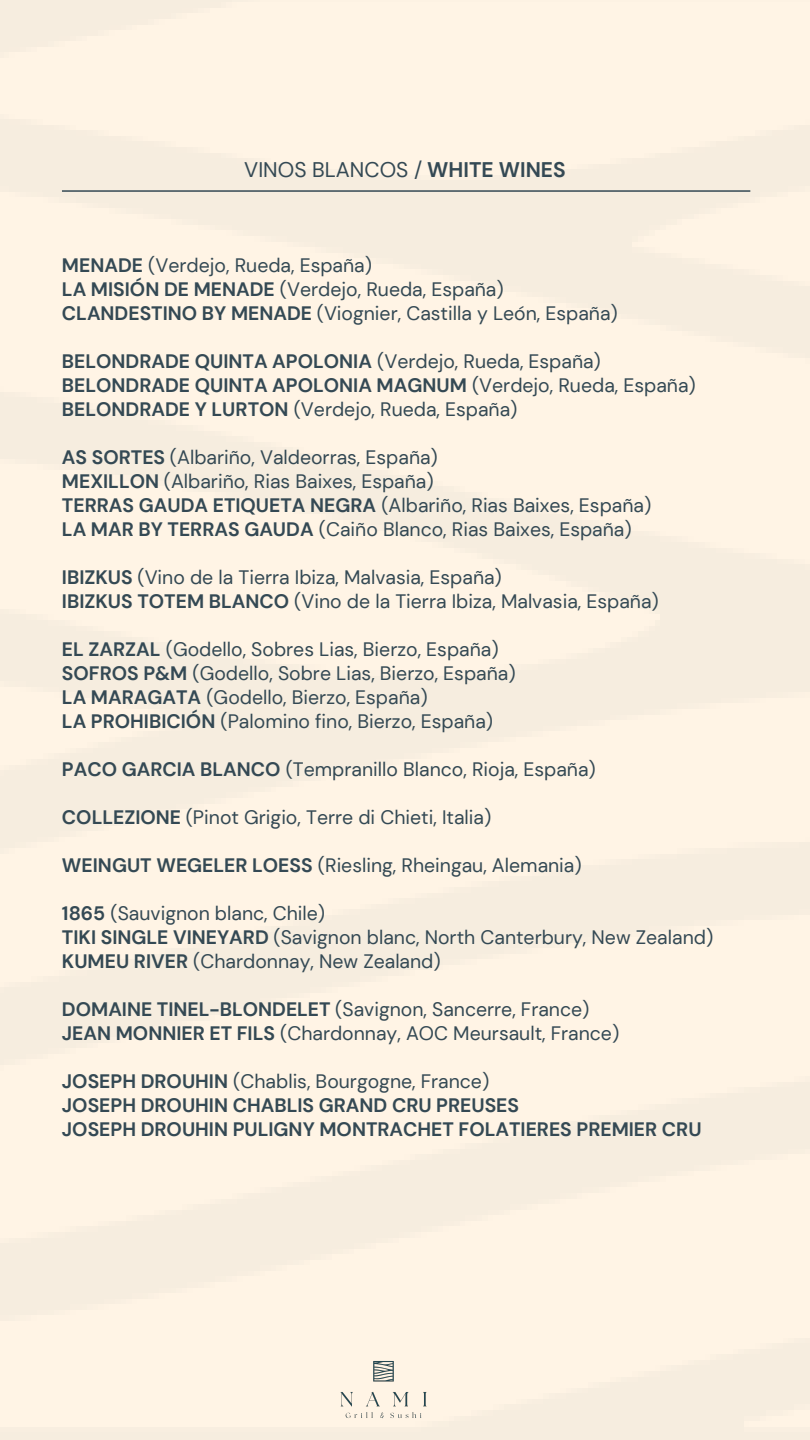
<style>
.page{position:relative;width:810px;height:1440px;background:#fff}
.page>*{position:absolute;margin:0;border:0;box-sizing:border-box;transform-origin:0 0}
.t1{font:21.1px "DM Sans";color:#344954}
.t2{font:19.4px "DM Sans";color:#344954}
.t3{font:700 19.4px "DM Sans";color:#344954}
.s1{font-weight:700}
.s2{font-weight:400}
</style>
<div class="page">
<hr style="left:62px;top:190px;width:688px;height:2px;background:#344954">
<img style="left:303px;top:1318px;width:160px;height:122px">
<p class="t1" style="left:244px;top:157px;width:323px">VINOS BLANCOS / <span class="s1">WHITE WINES</span></p>
<p class="t2" style="left:62px;top:252px;width:312px"><span class="s1">MENADE</span> (Verdejo, Rueda, España)</p>
<h1 class="t2" style="left:62px;top:276px;width:443px"><span class="s1">LA MISIÓN DE MENADE</span> (Verdejo, Rueda, España)</h1>
<p class="t2" style="left:62px;top:300px;width:557px"><span class="s1">CLANDESTINO BY MENADE</span> (Viognier, Castilla y León, España)</p>
<p class="t3" style="left:62px;top:348px;width:540px">BELONDRADE QUINTA APOLONIA <span class="s2">(Verdejo, Rueda, España)</span></p>
<p class="t3" style="left:62px;top:372px;width:635px">BELONDRADE QUINTA APOLONIA MAGNUM <span class="s2">(Verdejo, Rueda, España)</span></p>
<p class="t2" style="left:62px;top:396px;width:457px"><span class="s1">BELONDRADE Y LURTON</span> (Verdejo, Rueda, España)</p>
<p class="t2" style="left:62px;top:444px;width:377px"><span class="s1">AS SORTES</span> (Albariño, Valdeorras, España)</p>
<p class="t2" style="left:62px;top:468px;width:373px"><span class="s1">MEXILLON</span> (Albariño, Rias Baixes, España)</p>
<p class="t2" style="left:62px;top:492px;width:591px"><span class="s1">TERRAS GAUDA ETIQUETA NEGRA</span> (Albariño, Rias Baixes, España)</p>
<p class="t2" style="left:62px;top:516px;width:571px"><span class="s1">LA MAR BY TERRAS GAUDA</span> (Caiño Blanco, Rias Baixes, España)</p>
<p class="t2" style="left:62px;top:564px;width:441px"><span class="s1">IBIZKUS</span> (Vino de la Tierra Ibiza, Malvasia, España)</p>
<p class="t2" style="left:62px;top:588px;width:598px"><span class="s1">IBIZKUS TOTEM BLANCO</span> (Vino de la Tierra Ibiza, Malvasia, España)</p>
<p class="t2" style="left:62px;top:636px;width:438px"><span class="s1">EL ZARZAL</span> (Godello, Sobres Lias, Bierzo, España)</p>
<p class="t2" style="left:62px;top:660px;width:455px"><span class="s1">SOFROS P&amp;M</span> (Godello, Sobre Lias, Bierzo, España)</p>
<p class="t2" style="left:62px;top:684px;width:367px"><span class="s1">LA MARAGATA</span> (Godello, Bierzo, España)</p>
<p class="t2" style="left:62px;top:708px;width:433px"><span class="s1">LA PROHIBICIÓN</span> (Palomino fino, Bierzo, España)</p>
<p class="t2" style="left:62px;top:756px;width:535px"><span class="s1">PACO GARCIA BLANCO</span> (Tempranillo Blanco, Rioja, España)</p>
<p class="t2" style="left:62px;top:804px;width:431px"><span class="s1">COLLEZIONE</span> (Pinot Grigio, Terre di Chieti, Italia)</p>
<p class="t2" style="left:62px;top:852px;width:521px"><span class="s1">WEINGUT WEGELER LOESS</span> (Riesling, Rheingau, Alemania)</p>
<p class="t2" style="left:62px;top:900px;width:265px"><span class="s1">1865</span> (Sauvignon blanc, Chile)</p>
<p class="t2" style="left:62px;top:924px;width:653px"><span class="s1">TIKI SINGLE VINEYARD</span> (Savignon blanc, North Canterbury, New Zealand)</p>
<p class="t2" style="left:62px;top:948px;width:380px"><span class="s1">KUMEU RIVER</span> (Chardonnay, New Zealand)</p>
<p class="t2" style="left:62px;top:996px;width:529px"><span class="s1">DOMAINE TINEL-BLONDELET</span> (Savignon, Sancerre, France)</p>
<p class="t2" style="left:62px;top:1020px;width:559px"><span class="s1">JEAN MONNIER ET FILS</span> (Chardonnay, AOC Meursault, France)</p>
<p class="t2" style="left:62px;top:1068px;width:429px"><span class="s1">JOSEPH DROUHIN</span> (Chablis, Bourgogne, France)</p>
<p class="t3" style="left:62px;top:1092px;width:459px">JOSEPH DROUHIN CHABLIS GRAND CRU PREUSES</p>
<p class="t3" style="left:62px;top:1116px;width:641px">JOSEPH DROUHIN PULIGNY MONTRACHET FOLATIERES PREMIER CRU</p>
</div>
